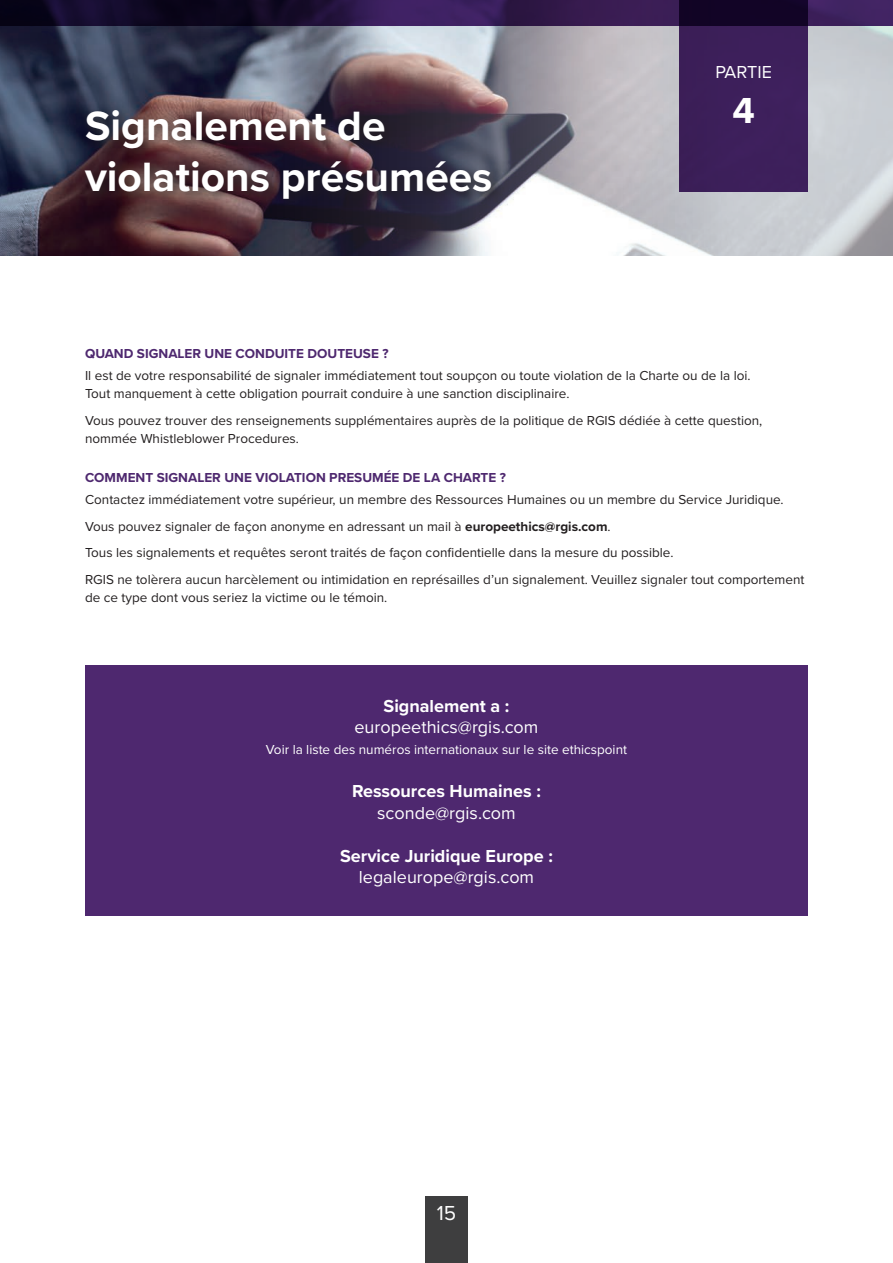
<style>
.page{position:relative;width:893px;height:1263px;background:#fff}
.page>*{position:absolute;margin:0;border:0;box-sizing:border-box;transform-origin:0 0}
.t1{font:700 42.45px/50.8px "Proxima Nova";color:#fff}
.t2{font:700 37.5px "Proxima Nova";color:#fff}
.t3{font:21px "Proxima Nova";color:#fff}
.t4{font:18px "Proxima Nova";color:#fff}
.t5{font:700 18px "Proxima Nova";color:#fff}
.t6{font:13.5px/26.5px "Proxima Nova";color:#231f20}
.t7{font:700 13.5px "Proxima Nova";color:#4e286f}
.t8{font:13.5px "Proxima Nova";color:#fff}
.s1{font-weight:700}
</style>
<div class="page">
<div style="left:425px;top:1196px;width:43px;height:67px;background:#3e3e3f"></div>
<img style="left:0;top:26px;width:893px;height:229px">
<svg style="left:0;top:0;width:893px;height:26px;background:#271440"></svg>
<div style="left:81px;top:106px;width:423px;height:106px;background:#231f20;opacity:.75"></div>
<svg style="left:679px;top:0;width:129px;height:191px;background:#361b53"></svg>
<div style="left:85px;top:665px;width:723px;height:250px;background:#4e286f"></div>
<h1 class="t1" style="left:85px;top:100px;width:409px">Signalement de violations présumées</h1>
<h3 class="t4" style="left:715px;top:59px;width:58px">PARTIE</h3>
<h2 class="t2" style="left:732px;top:83px;width:24px">4</h2>
<p class="t7" style="left:85px;top:343px;width:305px">QUAND SIGNALER UNE CONDUITE DOUTEUSE ?</p>
<p class="t6" style="left:85px;top:366px;width:667px;line-height:18px">Il est de votre responsabilité de signaler immédiatement tout soupçon ou toute violation de la Charte ou de la loi.<br>Tout manquement à cette obligation pourrait conduire à une sanction disciplinaire.</p>
<p class="t6" style="left:85px;top:410px;width:679px;line-height:18px">Vous pouvez trouver des renseignements supplémentaires auprès de la politique de RGIS dédiée à cette question, nommée Whistleblower Procedures.</p>
<p class="t7" style="left:85px;top:467px;width:422px">COMMENT SIGNALER UNE VIOLATION PRESUMÉE DE LA CHARTE ?</p>
<p class="t6" style="left:85px;top:486px;width:721px">Contactez immédiatement votre supérieur, un membre des Ressources Humaines ou un membre du Service Juridique.<br>Vous pouvez signaler de façon anonyme en adressant un mail à <span class="s1">europeethics@rgis.com</span>.<br>Tous les signalements et requêtes seront traités de façon confidentielle dans la mesure du possible.<br>RGIS ne tolèrera aucun harcèlement ou intimidation en représailles d’un signalement. Veuillez signaler tout comportement</p>
<p class="t6" style="left:85px;top:583px;width:304px">de ce type dont vous seriez la victime ou le témoin.</p>
<h3 class="t5" style="left:384px;top:692px;width:127px">Signalement a :</h3>
<h3 class="t4" style="left:354px;top:714px;width:185px">europeethics@rgis.com</h3>
<p class="t8" style="left:266px;top:739px;width:363px">Voir la liste des numéros internationaux sur le site ethicspoint</p>
<h3 class="t5" style="left:352px;top:778px;width:190px">Ressources Humaines :</h3>
<h3 class="t4" style="left:377px;top:799px;width:140px">sconde@rgis.com</h3>
<h3 class="t5" style="left:340px;top:842px;width:214px">Service Juridique Europe :</h3>
<h3 class="t4" style="left:359px;top:864px;width:177px">legaleurope@rgis.com</h3>
<h3 class="t3" style="left:437px;top:1198px;width:21px">15</h3>
</div>
